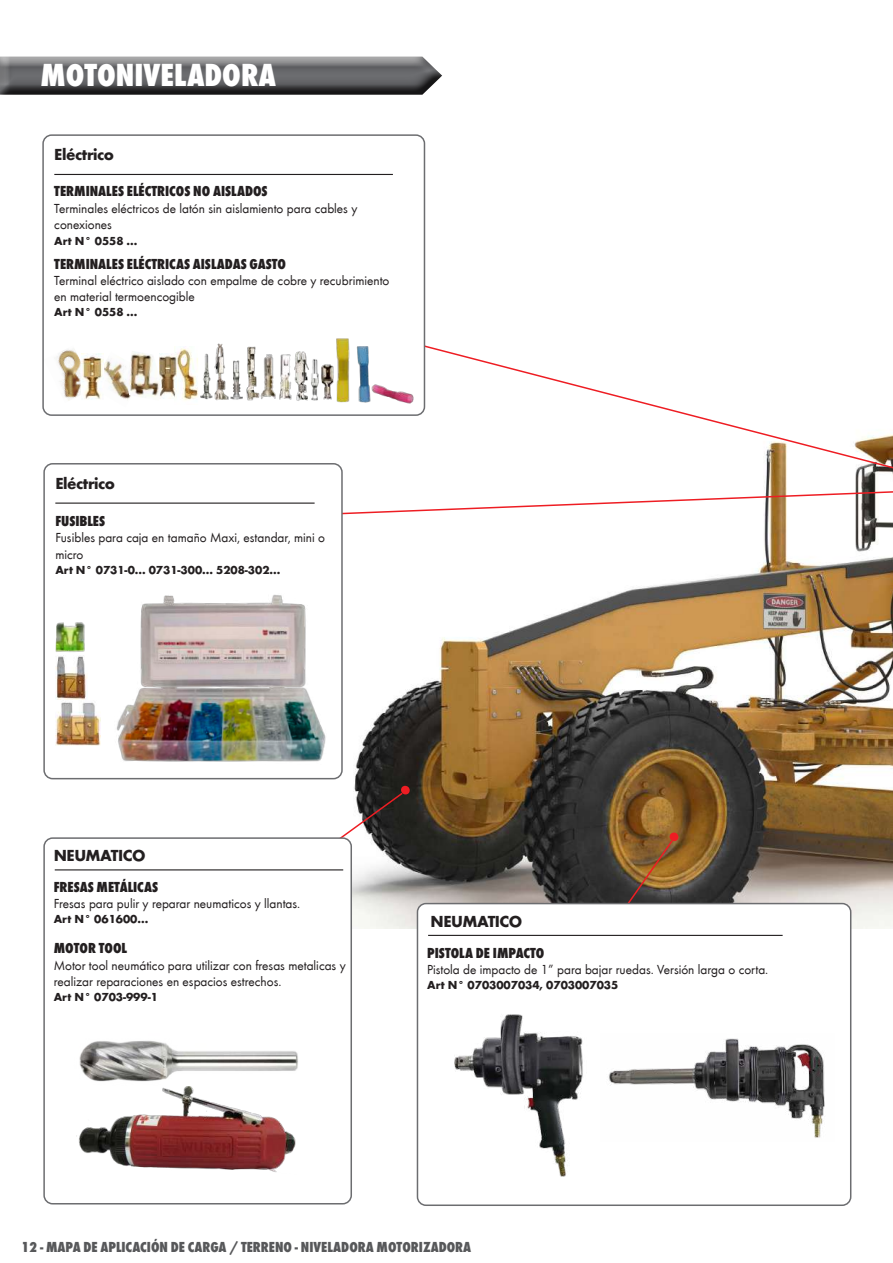
<style>
.page{position:relative;width:893px;height:1263px;background:#fff}
.page>*{position:absolute;margin:0;border:0;box-sizing:border-box;transform-origin:0 0}
.t1{font:800 condensed 33px "Wuerth";color:#fff}
.t2{font:700 16.5px "Wuerth";letter-spacing:-.03em;color:#231f20}
.t3{font:800 condensed 15px "Wuerth";color:#231f20}
.t4{font:800 condensed 15px "Wuerth";color:#57585a}
.t5{font:13.5px/16.2px "Wuerth";color:#231f20}
.t6{font:700 12px "Wuerth";color:#231f20}
</style>
<div class="page">
<div style="left:0;top:50px;width:445px;height:42px;background:#fff;opacity:.75"></div>
<div style="left:0;top:68px;width:445px;height:28px;background:#231f20;opacity:.75"></div>
<img style="left:334px;top:485px;width:559px;height:443px">
<svg style="left:419px;top:338px;width:474px;height:147px"></svg>
<img style="left:513px;top:832px;width:166px;height:71px">
<div style="left:43px;top:135px;width:381px;height:280px;background:#fff;border-radius:9px"></div>
<div style="left:42px;top:134px;width:383px;height:282px;border:2px solid #6c6d70;border-radius:9px"></div>
<hr style="left:54px;top:174px;width:339px;height:1px;background:#231f20">
<div style="left:417px;top:903px;width:434px;height:302px;background:#fff;border-radius:9px"></div>
<div style="left:417px;top:903px;width:434px;height:303px;border:2px solid #6c6d70;border-radius:9px"></div>
<hr style="left:428px;top:935px;width:355px;height:1px;background:#231f20">
<svg style="left:334px;top:785px;width:76px;height:144px"></svg>
<div style="left:44px;top:838px;width:307px;height:366px;background:#fff;border-radius:9px"></div>
<div style="left:43px;top:837px;width:309px;height:367px;border:2px solid #6c6d70;border-radius:9px"></div>
<hr style="left:55px;top:869px;width:288px;height:1px;background:#231f20">
<img style="left:44px;top:345px;width:37px;height:58px">
<img style="left:175px;top:348px;width:23px;height:52px">
<img style="left:104px;top:361px;width:23px;height:38px">
<img style="left:81px;top:353px;width:23px;height:47px">
<img style="left:162px;top:353px;width:15px;height:46px">
<img style="left:127px;top:351px;width:35px;height:49px">
<img style="left:200px;top:353px;width:13px;height:46px">
<img style="left:214px;top:343px;width:14px;height:58px">
<img style="left:228px;top:360px;width:14px;height:40px">
<img style="left:246px;top:347px;width:13px;height:53px">
<img style="left:295px;top:351px;width:14px;height:50px">
<img style="left:260px;top:354px;width:16px;height:45px">
<img style="left:279px;top:354px;width:13px;height:46px">
<img style="left:311px;top:359px;width:8px;height:42px">
<img style="left:321px;top:364px;width:13px;height:36px">
<img style="left:336px;top:339px;width:78px;height:65px">
<svg style="left:343px;top:487px;width:550px;height:29px"></svg>
<div style="left:44px;top:464px;width:298px;height:315px;background:#fff;border-radius:9px"></div>
<div style="left:43px;top:463px;width:300px;height:316px;border:2px solid #6c6d70;border-radius:9px"></div>
<hr style="left:55px;top:502px;width:260px;height:2px;background:#231f20">
<img style="left:55px;top:702px;width:45px;height:43px">
<img style="left:55px;top:622px;width:32px;height:77px">
<img style="left:106px;top:594px;width:228px;height:186px">
<img style="left:454px;top:1014px;width:129px;height:163px">
<img style="left:609px;top:1038px;width:216px;height:100px">
<img style="left:79px;top:1086px;width:217px;height:86px">
<img style="left:79px;top:1041px;width:219px;height:41px">
<h1 class="t1" style="left:40px;top:52px;width:237px">MOTONIVELADORA</h1>
<p class="t2" style="left:54px;top:143px;width:61px">Eléctrico</p>
<p class="t3" style="left:54px;top:181px;width:215px">TERMINALES ELÉCTRICOS NO AISLADOS</p>
<p class="t5" style="left:54px;top:199px;width:305px">Terminales eléctricos de latón sin aislamiento para cables y conexiones</p>
<p class="t6" style="left:54px;top:232px;width:85px">Art N° 0558 ...</p>
<p class="t3" style="left:54px;top:253px;width:233px">TERMINALES ELÉCTRICAS AISLADAS GASTO</p>
<p class="t5" style="left:54px;top:272px;width:337px">Terminal eléctrico aislado con empalme de cobre y recubrimiento en material termoencogible</p>
<p class="t6" style="left:54px;top:304px;width:85px">Art N° 0558 ...</p>
<p class="t2" style="left:55px;top:471px;width:61px">Eléctrico</p>
<p class="t3" style="left:55px;top:511px;width:51px">FUSIBLES</p>
<p class="t5" style="left:55px;top:529px;width:271px">Fusibles para caja en tamaño Maxi, estandar, mini o micro</p>
<p class="t6" style="left:55px;top:561px;width:227px">Art N° 0731-0... 0731-300... 5208-302...</p>
<p class="t2" style="left:54px;top:843px;width:93px">NEUMATICO</p>
<p class="t3" style="left:54px;top:877px;width:106px">FRESAS METÁLICAS</p>
<p class="t5" style="left:54px;top:895px;width:248px">Fresas para pulir y reparar neumaticos y llantas.</p>
<p class="t6" style="left:54px;top:910px;width:96px">Art N° 061600...</p>
<p class="t3" style="left:54px;top:938px;width:75px">MOTOR TOOL</p>
<p class="t5" style="left:54px;top:956px;width:293px">Motor tool neumático para utilizar con fresas metalicas y realizar reparaciones en espacios estrechos.</p>
<p class="t6" style="left:54px;top:988px;width:106px">Art N° 0703-999-1</p>
<p class="t2" style="left:431px;top:909px;width:93px">NEUMATICO</p>
<p class="t3" style="left:427px;top:942px;width:119px">PISTOLA DE IMPACTO</p>
<p class="t5" style="left:427px;top:961px;width:343px">Pistola de impacto de 1” para bajar ruedas. Versión larga o corta.</p>
<p class="t6" style="left:427px;top:976px;width:193px">Art N° 0703007034, 0703007035</p>
<p class="t4" style="left:21px;top:1236px;width:451px">12 - MAPA DE APLICACIÓN DE CARGA / TERRENO - NIVELADORA MOTORIZADORA</p>
</div>
